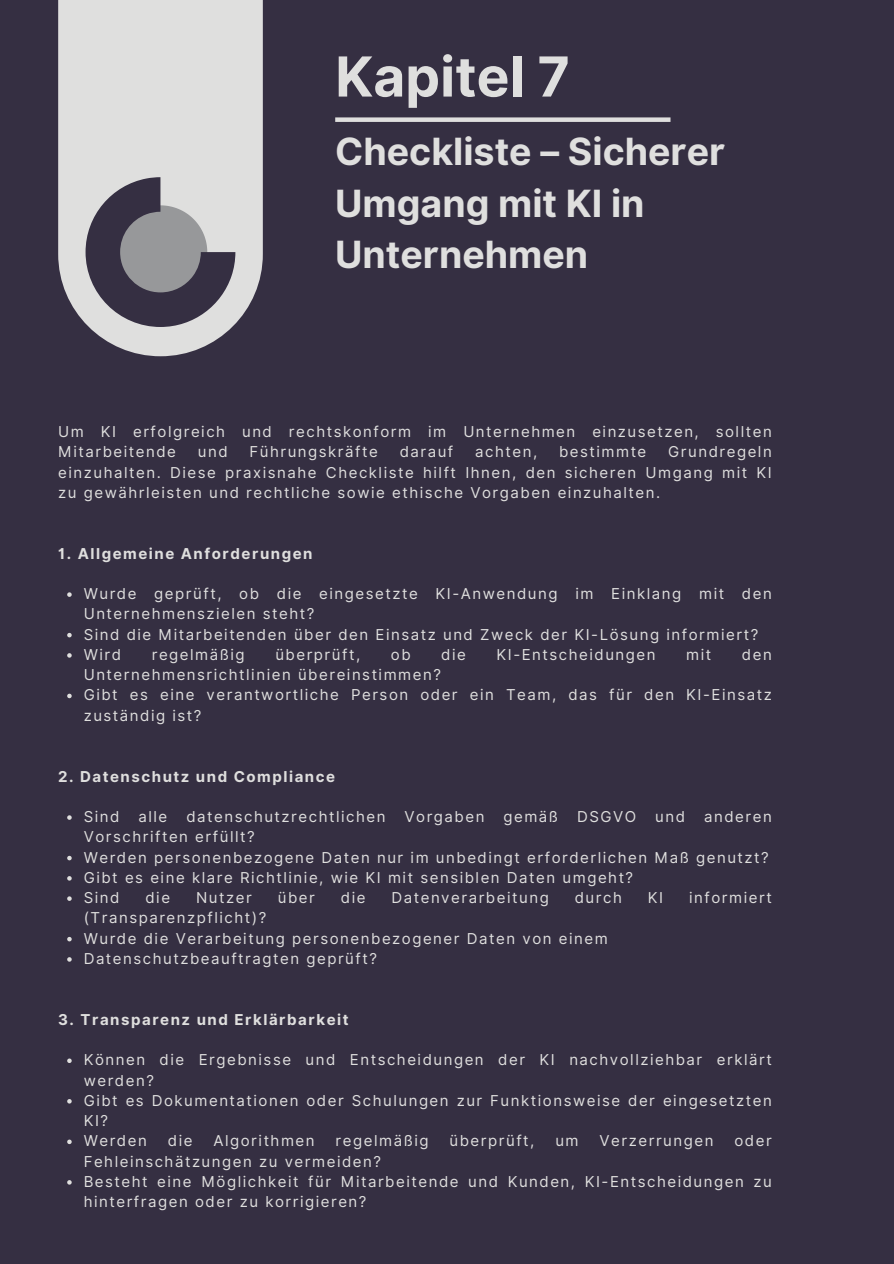
<style>
.page{position:relative;width:894px;height:1264px;background:#fff}
.page>*{position:absolute;margin:0;border:0;box-sizing:border-box;transform-origin:0 0}
.t1{font:700 55.05px "Inter";color:#dfdfde}
.t2{font:700 37.5px/51.8px "Inter";color:#dfdfde}
.t3{font:15px/20.2px "Inter";letter-spacing:.1em;color:#dfdfde}
.t4{font:700 15px "Inter";letter-spacing:.1em;color:#dfdfde}
</style>
<div class="page">
<div style="left:0;top:0;width:893px;height:1263px;background:#352f42"></div>
<svg style="left:58px;top:0;width:205px;height:356px;background:#cfcfcf"></svg>
<svg style="left:86px;top:177px;width:149px;height:150px"></svg>
<div style="left:335px;top:117px;width:335px;height:5px;background:#dfdfde"></div>
<svg style="left:67px;top:592px;width:5px;height:5px"></svg>
<svg style="left:67px;top:633px;width:5px;height:4px"></svg>
<svg style="left:67px;top:653px;width:5px;height:4px"></svg>
<svg style="left:67px;top:693px;width:5px;height:5px"></svg>
<svg style="left:67px;top:815px;width:5px;height:4px"></svg>
<svg style="left:67px;top:855px;width:5px;height:5px"></svg>
<svg style="left:67px;top:876px;width:5px;height:4px"></svg>
<svg style="left:67px;top:896px;width:5px;height:4px"></svg>
<svg style="left:67px;top:936px;width:5px;height:5px"></svg>
<svg style="left:67px;top:957px;width:5px;height:4px"></svg>
<svg style="left:67px;top:1058px;width:5px;height:5px"></svg>
<svg style="left:67px;top:1099px;width:5px;height:4px"></svg>
<svg style="left:67px;top:1139px;width:5px;height:5px"></svg>
<svg style="left:67px;top:1180px;width:5px;height:4px"></svg>
<p class="t1" style="left:335px;top:44px;width:236px">Kapitel 7</p>
<p class="t2" style="left:335px;top:125px;width:391px">Checkliste – Sicherer<br>Umgang mit KI in<br>Unternehmen</p>
<h1 class="t3" style="left:58px;top:421px;width:715px">Um KI erfolgreich und rechtskonform im Unternehmen einzusetzen, sollten<br>Mitarbeitende</h1>
<h1 class="t3" style="left:198px;top:441px;width:31px">und</h1>
<h1 class="t3" style="left:249px;top:441px;width:130px">Führungskräfte</h1>
<h1 class="t3" style="left:399px;top:441px;width:55px">darauf</h1>
<h1 class="t3" style="left:475px;top:441px;width:63px">achten,</h1>
<h1 class="t3" style="left:559px;top:441px;width:89px">bestimmte</h1>
<h1 class="t3" style="left:58px;top:441px;width:715px;text-align:justify;text-indent:610px">Grundregeln einzuhalten. Diese praxisnahe Checkliste hilft Ihnen, den sicheren Umgang mit KI zu gewährleisten und rechtliche sowie ethische Vorgaben einzuhalten.</h1>
<p class="t4" style="left:58px;top:544px;width:256px">1. Allgemeine Anforderungen</p>
<h2 class="t3" style="left:84px;top:583px;width:689px">Wurde geprüft, ob die eingesetzte KI-Anwendung im Einklang mit den<br>Unternehmenszielen steht?</h2>
<p class="t3" style="left:84px;top:624px;width:676px">Sind die Mitarbeitenden über den Einsatz und Zweck der KI-Lösung informiert?</p>
<h3 class="t3" style="left:84px;top:644px;width:39px">Wird</h3>
<h3 class="t3" style="left:152px;top:644px;width:94px">regelmäßig</h3>
<h3 class="t3" style="left:275px;top:644px;width:86px">überprüft,</h3>
<h3 class="t3" style="left:391px;top:644px;width:21px">ob</h3>
<h3 class="t3" style="left:441px;top:644px;width:26px">die</h3>
<h3 class="t3" style="left:496px;top:644px;width:160px">KI-Entscheidungen</h3>
<h3 class="t3" style="left:686px;top:644px;width:27px">mit</h3>
<h3 class="t3" style="left:741px;top:644px;width:31px">den</h3>
<h3 class="t3" style="left:84px;top:664px;width:359px">Unternehmensrichtlinien übereinstimmen?</h3>
<p class="t3" style="left:84px;top:685px;width:689px">Gibt es eine verantwortliche Person oder ein Team, das für den KI-Einsatz zuständig ist?</p>
<p class="t4" style="left:58px;top:767px;width:278px">2. Datenschutz und Compliance</p>
<p class="t3" style="left:84px;top:806px;width:37px">Sind</p>
<p class="t3" style="left:138px;top:806px;width:30px">alle</p>
<p class="t3" style="left:186px;top:806px;width:200px">datenschutzrechtlichen</p>
<p class="t3" style="left:404px;top:806px;width:81px">Vorgaben</p>
<p class="t3" style="left:503px;top:806px;width:56px">gemäß</p>
<p class="t3" style="left:577px;top:806px;width:61px">DSGVO</p>
<p class="t3" style="left:655px;top:806px;width:31px">und</p>
<p class="t3" style="left:704px;top:806px;width:69px">anderen</p>
<p class="t3" style="left:84px;top:826px;width:172px">Vorschriften erfüllt?</p>
<p class="t3" style="left:84px;top:847px;width:686px">Werden personenbezogene Daten nur im unbedingt erforderlichen Maß genutzt?</p>
<h3 class="t3" style="left:84px;top:867px;width:551px">Gibt es eine klare Richtlinie, wie KI mit sensiblen Daten umgeht?</h3>
<p class="t3" style="left:84px;top:887px;width:37px">Sind</p>
<p class="t3" style="left:145px;top:887px;width:26px">die</p>
<p class="t3" style="left:196px;top:887px;width:57px">Nutzer</p>
<p class="t3" style="left:278px;top:887px;width:39px">über</p>
<p class="t3" style="left:341px;top:887px;width:26px">die</p>
<p class="t3" style="left:391px;top:887px;width:159px">Datenverarbeitung</p>
<p class="t3" style="left:574px;top:887px;width:49px">durch</p>
<p class="t3" style="left:647px;top:887px;width:17px">KI</p>
<p class="t3" style="left:689px;top:887px;width:84px">informiert</p>
<p class="t3" style="left:84px;top:907px;width:184px">(Transparenzpflicht)?</p>
<p class="t3" style="left:84px;top:928px;width:525px">Wurde die Verarbeitung personenbezogener Daten von einem</p>
<p class="t3" style="left:84px;top:948px;width:295px">Datenschutzbeauftragten geprüft?</p>
<p class="t4" style="left:58px;top:1010px;width:292px">3. Transparenz und Erklärbarkeit</p>
<p class="t3" style="left:84px;top:1049px;width:689px">Können die Ergebnisse und Entscheidungen der KI nachvollziehbar erklärt werden?</p>
<p class="t3" style="left:84px;top:1090px;width:689px">Gibt es Dokumentationen oder Schulungen zur Funktionsweise der eingesetzten<br>KI?</p>
<h3 class="t3" style="left:84px;top:1130px;width:65px">Werden</h3>
<h3 class="t3" style="left:168px;top:1130px;width:26px">die</h3>
<h3 class="t3" style="left:213px;top:1130px;width:103px">Algorithmen</h3>
<h3 class="t3" style="left:335px;top:1130px;width:94px">regelmäßig</h3>
<h3 class="t3" style="left:449px;top:1130px;width:86px">überprüft,</h3>
<h3 class="t3" style="left:555px;top:1130px;width:25px">um</h3>
<h3 class="t3" style="left:599px;top:1130px;width:115px">Verzerrungen</h3>
<h3 class="t3" style="left:734px;top:1130px;width:39px">oder</h3>
<h3 class="t3" style="left:84px;top:1150px;width:299px">Fehleinschätzungen zu vermeiden?</h3>
<p class="t3" style="left:84px;top:1171px;width:689px">Besteht eine Möglichkeit für Mitarbeitende und Kunden, KI-Entscheidungen zu hinterfragen oder zu korrigieren?</p>
</div>
